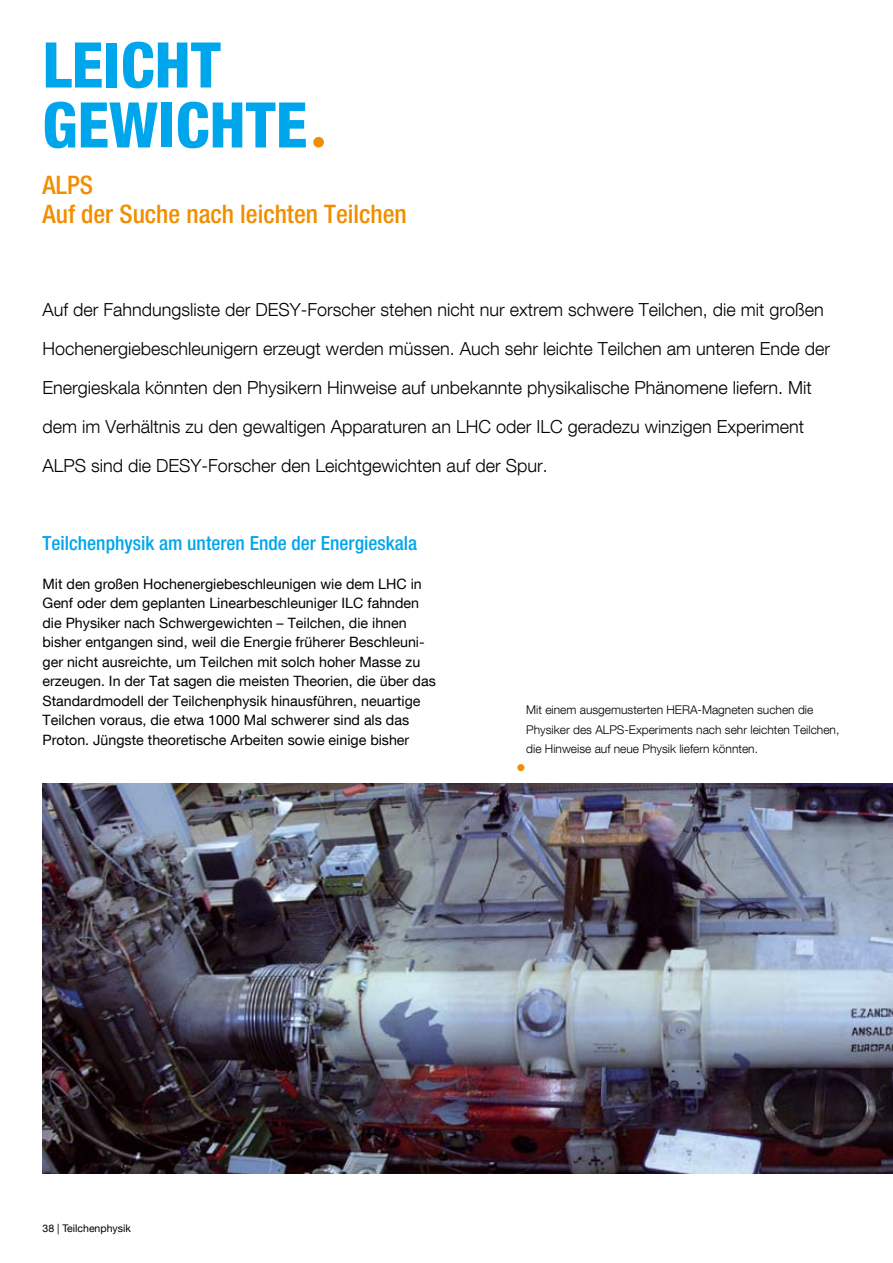
<style>
.page{position:relative;width:893px;height:1263px;background:#fff}
.page>*{position:absolute;margin:0;border:0;box-sizing:border-box;transform-origin:0 0}
.t1{font:63px/60px "Desy Neue Helvetica 87 Cond H";color:#00a6eb}
.t2{font:25.5px/28px "Desy Neue Helvetica 67 Cond M";color:#f18e00}
.t3{font:19.5px "Desy Neue Helvetica 67 Cond M";color:#00a6eb}
.t4{font:300 18px/39px "Desy Neue Helvetica 45";color:#000}
.t5{font:14.25px/19.5px "Desy Neue Helvetica 55 Roman";color:#000}
.t6{font:300 12px/19.5px "Desy Neue Helvetica 45";color:#000}
.t7{font:10.5px "Desy Neue Helvetica 55 Roman";color:#000}
.s1{color:#f18e00}
</style>
<div class="page">
<img style="left:43px;top:784px;width:850px;height:390px">
<h1 class="t1" style="left:43px;top:34px;width:289px">LEICHT<br>GEWICHTE<span class="s1">ª</span></h1>
<h2 class="t2" style="left:43px;top:171px;width:366px">ALPS<br>Auf der Suche nach leichten Teilchen</h2>
<p class="t4" style="left:43px;top:289px;width:789px">Auf der Fahndungsliste der DESY-Forscher stehen nicht nur extrem schwere Teilchen, die mit großen-Hochenergiebeschleunigern erzeugt werden müssen. Auch sehr leichte Teilchen am unteren Ende der Energieskala könnten den Physikern Hinweise auf unbekannte physikalische Phänomene liefern. Mit dem im Verhältnis zu den gewaltigen Apparaturen an LHC oder ILC geradezu winzigen Experiment ALPS sind die DESY-Forscher den Leichtgewichten auf der Spur.</p>
<h3 class="t3" style="left:43px;top:532px;width:376px">Teilchenphysik am unteren Ende der Energieskala</h3>
<p class="t5" style="left:43px;top:573px;width:395px">Mit den großen Hochenergiebeschleunigen wie dem LHC in Genf oder dem geplanten Linearbeschleuniger ILC fahnden die Physiker nach Schwergewichten – Teilchen, die ihnen bisher- entgangen sind, weil die Energie früherer Beschleuni&shy;ger nicht ausreichte, um Teilchen mit solch hoher Masse zu erzeugen. In der Tat sagen die meisten Theorien, die über das Standardmodell der Teilchenphysik hinausführen, neuartige Teilchen voraus, die etwa 1000 Mal schwerer sind als das Proton. Jüngste theoretische Arbeiten sowie einige bisher</p>
<p class="t6" style="left:526px;top:700px;width:315px">Mit einem ausgemusterten HERA-Magneten suchen die<br>Physiker- des ALPS-Experiments nach sehr leichten Teilchen, die Hinweise auf neue Physik liefern könnten.</p>
<p class="t7" style="left:43px;top:1222px;width:90px">38 | Teilchenphysik</p>
</div>
